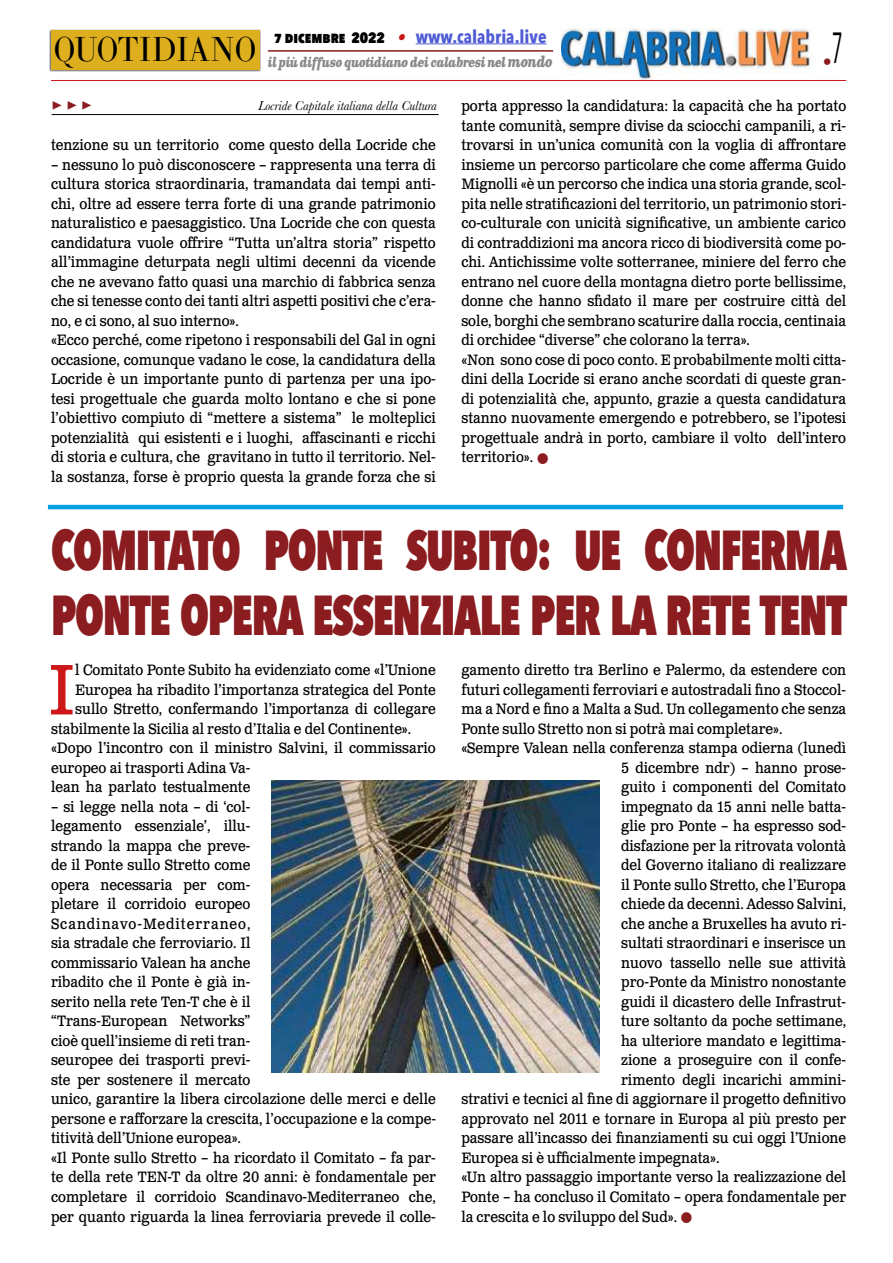
<style>
.page{position:relative;width:893px;height:1263px;background:#fff}
.page>*{position:absolute;margin:0;border:0;box-sizing:border-box;transform-origin:0 0}
.t1{font:71.25px "Clarendon Text Pro";color:#cd1719;scale:.9 1}
.t2{font:800 56.1px/64.5px "Avenir Next Condensed";letter-spacing:-.03em;color:#8b1c1f;scale:.81 1}
.t3{font:34.2px "LTC Bodoni 175 Pro";color:#000;scale:.88 1}
.t4{font:700 18px "Avenir Next Condensed";color:#4f5cd6}
.t5{font:700 18px "Minion Pro";color:#8b1c1f}
.t6{font:18px "Avenir Next Condensed";color:#8b1c1f}
.t7{font:15px/19.5px "Clarendon Text Pro";color:#000;scale:.9 1}
.t8{font:italic 700 13.5px "Clarendon Text Pro";letter-spacing:-.05em;color:#878787;scale:.79 1}
.t9{font:italic 13.5px "Baskerville";color:#000}
.s1{font-weight:800;font-size:15px;color:#000}
.s2{font-family:"Clarendon Text Pro";font-style:italic;font-size:16.5px;color:#ca181a}
.s3{font-size:15px}
</style>
<div class="page">
<img style="left:561px;top:28px;width:251px;height:52px">
<hr style="left:51px;top:80px;width:795px;height:1px;background:#cd1719">
<div style="left:49px;top:29px;width:212px;height:43px;background:#000;opacity:.75"></div>
<div style="left:51px;top:31px;width:208px;height:39px;background:#ddae1e"></div>
<hr style="left:416px;top:43px;width:131px;height:1px;background:#4f5cd6">
<hr style="left:268px;top:50px;width:285px;height:2px;background:#8b1c1f">
<hr style="left:52px;top:114px;width:387px;height:1px;background:#000">
<hr style="left:48px;top:505px;width:795px;height:4px;background:#009fe3">
<img style="left:272px;top:780px;width:328px;height:293px">
<h3 class="t3" style="left:54px;top:27px;width:232px">QUOTIDIANO</h3>
<p class="t4" style="left:274px;top:25px;width:274px"><span class="s1">7 dicembre 2022</span> <span class="s2">•</span> www.calabria.live</p>
<p class="t8" style="left:268px;top:53px;width:362px">il più diffuso quotidiano dei calabresi nel <span class="s3">mondo</span></p>
<p class="t6" style="left:823px;top:46px;width:22px">•<sup>7</sup></p>
<p class="t5" style="left:52px;top:92px;width:42px">▶ ▶ ▶</p>
<p class="t9" style="left:258px;top:97px;width:180px">Locride Capitale italiana della Cultura</p>
<p class="t7" style="left:51px;top:136px;width:429px">tenzione su un territorio come questo della Locride che</p>
<p class="t7" style="left:51px;top:156px;width:429px">– nessuno lo può disconoscere – rappresenta una terra di cultura storica straordinaria, tramandata dai tempi anti&shy;chi, oltre ad essere terra forte di una grande patrimonio naturalistico e paesaggistico. Una Locride che con questa candidatura vuole offrire “Tutta un’altra storia” rispetto all’immagine deturpata negli ultimi decenni da vicende che ne avevano fatto quasi una marchio di fabbrica senza che si tenesse conto dei tanti altri aspetti positivi che c’era&shy;no, e ci sono, al suo interno».<br>«Ecco perché, come ripetono i responsabili del Gal in ogni occasione, comunque vadano le cose, la candidatura della Locride è un importante punto di partenza per una ipo&shy;tesi progettuale che guarda molto lontano e che si pone l’obiettivo compiuto di “mettere a sistema” le molteplici potenzialità qui esistenti e i luoghi, affascinanti e ricchi di storia e cultura, che gravitano in tutto il territorio. Nel&shy;la sostanza, forse è proprio questa la grande forza che si</p>
<p class="t7" style="left:461px;top:97px;width:429px">porta appresso la candidatura: la capacità che ha portato tante comunità, sempre divise da sciocchi campanili, a ri&shy;trovarsi in un’unica comunità con la voglia di affrontare insieme un percorso particolare che come afferma Guido Mignolli «è un percorso che indica una storia grande, scol&shy;pita nelle stratificazioni del territorio, un patrimonio stori&shy;co-culturale con unicità significative, un ambiente carico di contraddizioni ma ancora ricco di biodiversità come po&shy;chi. Antichissime volte sotterranee, miniere del ferro che entrano nel cuore della montagna dietro porte bellissime, donne che hanno sfidato il mare per costruire città del sole, borghi che sembrano scaturire dalla roccia, centinaia di orchidee “diverse” che colorano la terra».<br>«Non sono cose di poco conto. E probabilmente molti citta&shy;dini della Locride si erano anche scordati di queste gran&shy;di potenzialità che, appunto, grazie a questa candidatura stanno nuovamente emergendo e potrebbero, se l’ipotesi progettuale andrà in porto, cambiare il volto dell’intero territorio».</p>
<h2 class="t2" style="left:51px;top:517px;width:984px">COMITATO PONTE SUBITO: UE CONFERMA<br>PONTE OPERA ESSENZIALE PER LA RETE TENT</h2>
<h1 class="t1" style="left:49px;top:647px;width:31px">I</h1>
<p class="t7" style="left:75px;top:661px;width:402px">l Comitato Ponte Subito ha evidenziato come «l’Unione</p>
<p class="t7" style="left:461px;top:661px;width:429px">gamento diretto tra Berlino e Palermo, da estendere con</p>
<p class="t7" style="left:461px;top:681px;width:429px">futuri collegamenti ferroviari e autostradali fino a Stoccol-</p>
<p class="t7" style="left:461px;top:700px;width:429px">ma a Nord e fino a Malta a Sud. Un collegamento che senza</p>
<p class="t7" style="left:461px;top:720px;width:358px">Ponte sullo Stretto non si potrà mai completare».</p>
<p class="t7" style="left:461px;top:739px;width:429px">«Sempre Valean nella conferenza stampa odierna (lunedì</p>
<p class="t7" style="left:621px;top:759px;width:252px">5 dicembre ndr) – hanno prose-</p>
<p class="t7" style="left:621px;top:778px;width:252px">guito i componenti del Comitato</p>
<p class="t7" style="left:621px;top:798px;width:252px">impegnato da 15 anni nelle batta-</p>
<p class="t7" style="left:621px;top:817px;width:252px">glie pro Ponte – ha espresso sod-</p>
<p class="t7" style="left:621px;top:837px;width:252px">disfazione per la ritrovata volontà</p>
<p class="t7" style="left:621px;top:856px;width:252px">del Governo italiano di realizzare</p>
<p class="t7" style="left:621px;top:876px;width:252px">il Ponte sullo Stretto, che l’Europa</p>
<p class="t7" style="left:621px;top:895px;width:252px">chiede da decenni. Adesso Salvini,</p>
<p class="t7" style="left:621px;top:915px;width:252px">che anche a Bruxelles ha avuto ri-</p>
<p class="t7" style="left:621px;top:934px;width:252px">sultati straordinari e inserisce un</p>
<p class="t7" style="left:621px;top:954px;width:252px">nuovo tassello nelle sue attività</p>
<p class="t7" style="left:621px;top:973px;width:252px">pro-Ponte da Ministro nonostante</p>
<p class="t7" style="left:621px;top:993px;width:252px">guidi il dicastero delle Infrastrut-</p>
<p class="t7" style="left:621px;top:1012px;width:252px">ture soltanto da poche settimane,</p>
<p class="t7" style="left:621px;top:1032px;width:252px">ha ulteriore mandato e legittima-</p>
<p class="t7" style="left:621px;top:1051px;width:252px">zione a proseguire con il confe-</p>
<p class="t7" style="left:621px;top:1071px;width:252px">rimento degli incarichi ammini-</p>
<p class="t7" style="left:461px;top:1090px;width:429px">strativi e tecnici al fine di aggiornare il progetto definitivo</p>
<p class="t7" style="left:461px;top:1110px;width:429px">approvato nel 2011 e tornare in Europa al più presto per</p>
<p class="t7" style="left:461px;top:1129px;width:429px">passare all’incasso dei finanziamenti su cui oggi l’Unione</p>
<p class="t7" style="left:461px;top:1149px;width:288px">Europea si è ufficialmente impegnata».</p>
<p class="t7" style="left:461px;top:1168px;width:429px">«Un altro passaggio importante verso la realizzazione del</p>
<p class="t7" style="left:461px;top:1188px;width:429px">Ponte – ha concluso il Comitato – opera fondamentale per</p>
<p class="t7" style="left:461px;top:1207px;width:241px">la crescita e lo sviluppo del Sud».</p>
<p class="t7" style="left:75px;top:681px;width:402px">Europea ha ribadito l’importanza strategica del Ponte</p>
<p class="t7" style="left:75px;top:700px;width:402px">sullo Stretto, confermando l’importanza di collegare</p>
<p class="t7" style="left:51px;top:720px;width:402px">stabilmente la Sicilia al resto d’Italia e del Continente».</p>
<p class="t7" style="left:51px;top:739px;width:429px">«Dopo l’incontro con il ministro Salvini, il commissario</p>
<p class="t7" style="left:51px;top:759px;width:223px">europeo ai trasporti Adina Va-</p>
<p class="t7" style="left:51px;top:778px;width:223px">lean ha parlato testualmente</p>
<p class="t7" style="left:51px;top:798px;width:429px">– si legge nella nota – di ‘col-<br>legamento essenziale’, illu-<br>strando la mappa che preve-<br>de il Ponte sullo Stretto come<br>opera necessaria per com-<br>pletare il corridoio europeo Scandinavo-Mediterraneo,<br>sia stradale che ferroviario. Il<br>commissario Valean ha anche<br>ribadito che il Ponte è già in-<br>serito nella rete Ten-T che è il<br>“Trans-European Networks”<br>cioè quell’insieme di reti tran-<br>seuropee dei trasporti previ-<br>ste per sostenere il mercato<br>unico, garantire la libera circolazione delle merci e delle persone e rafforzare la crescita, l’occupazione e la compe&shy;titività dell’Unione europea».<br>«Il Ponte sullo Stretto – ha ricordato il Comitato – fa par&shy;te della rete TEN-T da oltre 20 anni: è fondamentale per completare il corridoio Scandinavo-Mediterraneo che, per quanto riguarda la linea ferroviaria prevede il colle-</p>
</div>
